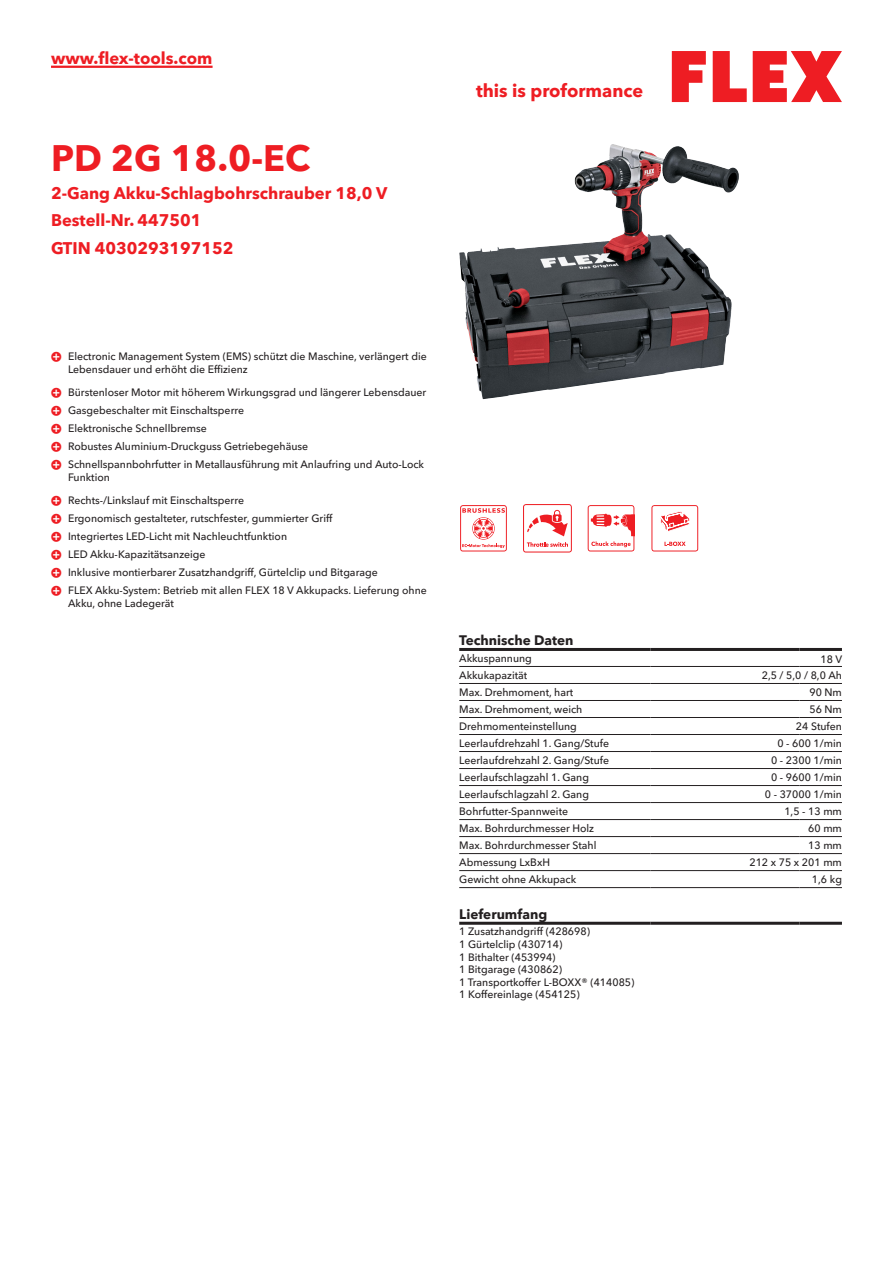
<style>
.page{position:relative;width:893px;height:1263px;background:#fff}
.page>*{position:absolute;margin:0;border:0;box-sizing:border-box;transform-origin:0 0}
.CB_AF_Product-name{font:700 36px "Avenir Next W1 G";color:#ee1d23}
.t1{font:700 18px "Avenir Next W1 G";color:#ee1d23}
.CB_AF_Product-short{font:700 16.5px "Avenir Next W1 G";color:#ee1d23}
.CB_AF_Order-number{font:700 16.5px "Avenir Next W1 G";color:#ee1d23}
.CB_AF_Table-headline{font:700 13.5px "Avenir Next W1 G";color:#231f20}
.CB_AF_Table-specific{font:500 10.5px/12.6px "Avenir Next W1 G";color:#231f20}
</style>
<div class="page">
<svg style="left:672px;top:51px;width:34px;height:51px"></svg>
<svg style="left:713px;top:51px;width:34px;height:51px"></svg>
<svg style="left:753px;top:51px;width:89px;height:51px"></svg>
<hr style="left:51px;top:66px;width:162px;height:2px;background:#ee1d23">
<img style="left:459px;top:144px;width:242px;height:255px">
<hr style="left:459px;top:666px;width:192px;height:1px;background:#231f20">
<hr style="left:651px;top:666px;width:148px;height:1px;background:#231f20">
<hr style="left:799px;top:666px;width:43px;height:1px;background:#231f20">
<hr style="left:459px;top:683px;width:192px;height:1px;background:#231f20">
<hr style="left:651px;top:683px;width:148px;height:1px;background:#231f20">
<hr style="left:799px;top:683px;width:43px;height:1px;background:#231f20">
<hr style="left:459px;top:700px;width:192px;height:1px;background:#231f20">
<hr style="left:651px;top:700px;width:148px;height:1px;background:#231f20">
<hr style="left:799px;top:700px;width:43px;height:1px;background:#231f20">
<hr style="left:459px;top:717px;width:192px;height:1px;background:#231f20">
<hr style="left:651px;top:717px;width:148px;height:1px;background:#231f20">
<hr style="left:799px;top:717px;width:43px;height:1px;background:#231f20">
<hr style="left:459px;top:734px;width:192px;height:1px;background:#231f20">
<hr style="left:651px;top:734px;width:148px;height:1px;background:#231f20">
<hr style="left:799px;top:734px;width:43px;height:1px;background:#231f20">
<hr style="left:459px;top:751px;width:192px;height:1px;background:#231f20">
<hr style="left:651px;top:751px;width:148px;height:1px;background:#231f20">
<hr style="left:799px;top:751px;width:43px;height:1px;background:#231f20">
<hr style="left:459px;top:768px;width:192px;height:1px;background:#231f20">
<hr style="left:651px;top:768px;width:148px;height:1px;background:#231f20">
<hr style="left:799px;top:768px;width:43px;height:1px;background:#231f20">
<hr style="left:459px;top:785px;width:192px;height:1px;background:#231f20">
<hr style="left:651px;top:785px;width:148px;height:1px;background:#231f20">
<hr style="left:799px;top:785px;width:43px;height:1px;background:#231f20">
<hr style="left:459px;top:802px;width:192px;height:1px;background:#231f20">
<hr style="left:651px;top:802px;width:148px;height:1px;background:#231f20">
<hr style="left:799px;top:802px;width:43px;height:1px;background:#231f20">
<hr style="left:459px;top:819px;width:192px;height:1px;background:#231f20">
<hr style="left:651px;top:819px;width:148px;height:1px;background:#231f20">
<hr style="left:799px;top:819px;width:43px;height:1px;background:#231f20">
<hr style="left:459px;top:836px;width:192px;height:1px;background:#231f20">
<hr style="left:651px;top:836px;width:148px;height:1px;background:#231f20">
<hr style="left:799px;top:836px;width:43px;height:1px;background:#231f20">
<hr style="left:459px;top:853px;width:192px;height:1px;background:#231f20">
<hr style="left:651px;top:853px;width:148px;height:1px;background:#231f20">
<hr style="left:799px;top:853px;width:43px;height:1px;background:#231f20">
<hr style="left:459px;top:870px;width:192px;height:1px;background:#231f20">
<hr style="left:651px;top:870px;width:148px;height:1px;background:#231f20">
<hr style="left:799px;top:870px;width:43px;height:1px;background:#231f20">
<hr style="left:459px;top:887px;width:192px;height:1px;background:#231f20">
<hr style="left:651px;top:887px;width:148px;height:1px;background:#231f20">
<hr style="left:799px;top:887px;width:43px;height:1px;background:#231f20">
<hr style="left:459px;top:648px;width:192px;height:3px;background:#231f20">
<hr style="left:651px;top:648px;width:148px;height:3px;background:#231f20">
<hr style="left:799px;top:648px;width:43px;height:3px;background:#231f20">
<hr style="left:459px;top:922px;width:192px;height:3px;background:#231f20">
<hr style="left:651px;top:922px;width:148px;height:3px;background:#231f20">
<hr style="left:799px;top:922px;width:43px;height:3px;background:#231f20">
<svg style="left:460px;top:505px;width:47px;height:46px"></svg>
<svg style="left:523px;top:504px;width:49px;height:48px"></svg>
<svg style="left:588px;top:505px;width:46px;height:46px"></svg>
<svg style="left:651px;top:505px;width:47px;height:46px"></svg>
<h3 class="CB_AF_Product-short" style="left:51px;top:45px;width:163px">www.flex-tools.com</h3>
<p class="CB_AF_Product-name" style="left:51px;top:130px;width:261px">PD 2G 18.0-EC</p>
<p class="CB_AF_Product-short" style="left:51px;top:180px;width:338px">2-Gang Akku-Schlagbohrschrauber 18,0 V</p>
<p class="CB_AF_Order-number" style="left:51px;top:207px;width:152px">Bestell-Nr. 447501</p>
<p class="CB_AF_Order-number" style="left:51px;top:235px;width:184px">GTIN 4030293197152</p>
<h2 class="t1" style="left:476px;top:77px;width:169px">this is proformance</h2>
<p class="CB_AF_Table-specific" style="left:68px;top:349px;width:360px">Electronic Management System (EMS) schützt die Maschine, verlängert die<br>Lebensdauer und erhöht die Effizienz</p>
<p class="CB_AF_Table-specific" style="left:68px;top:385px;width:360px">Bürstenloser Motor mit höherem Wirkungsgrad und längerer Lebensdauer</p>
<p class="CB_AF_Table-specific" style="left:68px;top:403px;width:178px">Gasgebeschalter mit Einschaltsperre</p>
<p class="CB_AF_Table-specific" style="left:68px;top:421px;width:140px">Elektronische Schnellbremse</p>
<p class="CB_AF_Table-specific" style="left:68px;top:439px;width:242px">Robustes Aluminium-Druckguss Getriebegehäuse</p>
<p class="CB_AF_Table-specific" style="left:68px;top:457px;width:358px">Schnellspannbohrfutter in Metallausführung mit Anlaufring und Auto-Lock<br>Funktion</p>
<p class="CB_AF_Table-specific" style="left:68px;top:493px;width:177px">Rechts-/Linkslauf mit Einschaltsperre</p>
<p class="CB_AF_Table-specific" style="left:68px;top:511px;width:266px">Ergonomisch gestalteter, rutschfester, gummierter Griff</p>
<p class="CB_AF_Table-specific" style="left:68px;top:529px;width:221px">Integriertes LED-Licht mit Nachleuchtfunktion</p>
<p class="CB_AF_Table-specific" style="left:68px;top:547px;width:139px">LED Akku-Kapazitätsanzeige</p>
<p class="CB_AF_Table-specific" style="left:68px;top:565px;width:311px">Inklusive montierbarer Zusatzhandgriff, Gürtelclip und Bitgarage</p>
<p class="CB_AF_Table-specific" style="left:68px;top:583px;width:360px">FLEX Akku-System: Betrieb mit allen FLEX 18 V Akkupacks. Lieferung ohne<br>Akku, ohne Ladegerät</p>
<p class="CB_AF_Table-headline" style="left:459px;top:630px;width:116px">Technische Daten</p>
<p class="CB_AF_Table-specific" style="left:459px;top:651px;width:74px">Akkuspannung</p>
<p class="CB_AF_Table-specific" style="left:820px;top:652px;width:23px">18 V</p>
<p class="CB_AF_Table-specific" style="left:459px;top:668px;width:70px">Akkukapazität</p>
<p class="CB_AF_Table-specific" style="left:762px;top:668px;width:82px">2,5 / 5,0 / 8,0 Ah</p>
<p class="CB_AF_Table-specific" style="left:459px;top:685px;width:115px">Max. Drehmoment, hart</p>
<p class="CB_AF_Table-specific" style="left:809px;top:685px;width:34px">90 Nm</p>
<p class="CB_AF_Table-specific" style="left:459px;top:702px;width:125px">Max. Drehmoment, weich</p>
<p class="CB_AF_Table-specific" style="left:809px;top:702px;width:34px">56 Nm</p>
<p class="CB_AF_Table-specific" style="left:459px;top:719px;width:119px">Drehmomenteinstellung</p>
<p class="CB_AF_Table-specific" style="left:796px;top:719px;width:47px">24 Stufen</p>
<p class="CB_AF_Table-specific" style="left:459px;top:736px;width:151px">Leerlaufdrehzahl 1. Gang/Stufe</p>
<p class="CB_AF_Table-specific" style="left:777px;top:736px;width:66px">0 - 600 1/min</p>
<p class="CB_AF_Table-specific" style="left:459px;top:753px;width:151px">Leerlaufdrehzahl 2. Gang/Stufe</p>
<p class="CB_AF_Table-specific" style="left:771px;top:753px;width:72px">0 - 2300 1/min</p>
<p class="CB_AF_Table-specific" style="left:459px;top:770px;width:131px">Leerlaufschlagzahl 1. Gang</p>
<p class="CB_AF_Table-specific" style="left:771px;top:770px;width:72px">0 - 9600 1/min</p>
<p class="CB_AF_Table-specific" style="left:459px;top:787px;width:131px">Leerlaufschlagzahl 2. Gang</p>
<p class="CB_AF_Table-specific" style="left:765px;top:787px;width:79px">0 - 37000 1/min</p>
<p class="CB_AF_Table-specific" style="left:459px;top:804px;width:110px">Bohrfutter-Spannweite</p>
<p class="CB_AF_Table-specific" style="left:784px;top:804px;width:59px">1,5 - 13 mm</p>
<p class="CB_AF_Table-specific" style="left:459px;top:821px;width:136px">Max. Bohrdurchmesser Holz</p>
<p class="CB_AF_Table-specific" style="left:808px;top:821px;width:35px">60 mm</p>
<p class="CB_AF_Table-specific" style="left:459px;top:838px;width:139px">Max. Bohrdurchmesser Stahl</p>
<p class="CB_AF_Table-specific" style="left:808px;top:838px;width:35px">13 mm</p>
<p class="CB_AF_Table-specific" style="left:459px;top:855px;width:92px">Abmessung LxBxH</p>
<p class="CB_AF_Table-specific" style="left:749px;top:855px;width:94px">212 x 75 x 201 mm</p>
<p class="CB_AF_Table-specific" style="left:459px;top:872px;width:119px">Gewicht ohne Akkupack</p>
<p class="CB_AF_Table-specific" style="left:812px;top:872px;width:32px">1,6 kg</p>
<p class="CB_AF_Table-headline" style="left:459px;top:903px;width:89px">Lieferumfang</p>
<p class="CB_AF_Table-specific" style="left:459px;top:924px;width:177px">1 Zusatzhandgriff (428698)<br>1 Gürtelclip (430714)<br>1 Bithalter (453994)<br>1 Bitgarage (430862)<br>1 Transportkoffer L-BOXX® (414085)<br>1 Koffereinlage (454125)</p>
</div>
